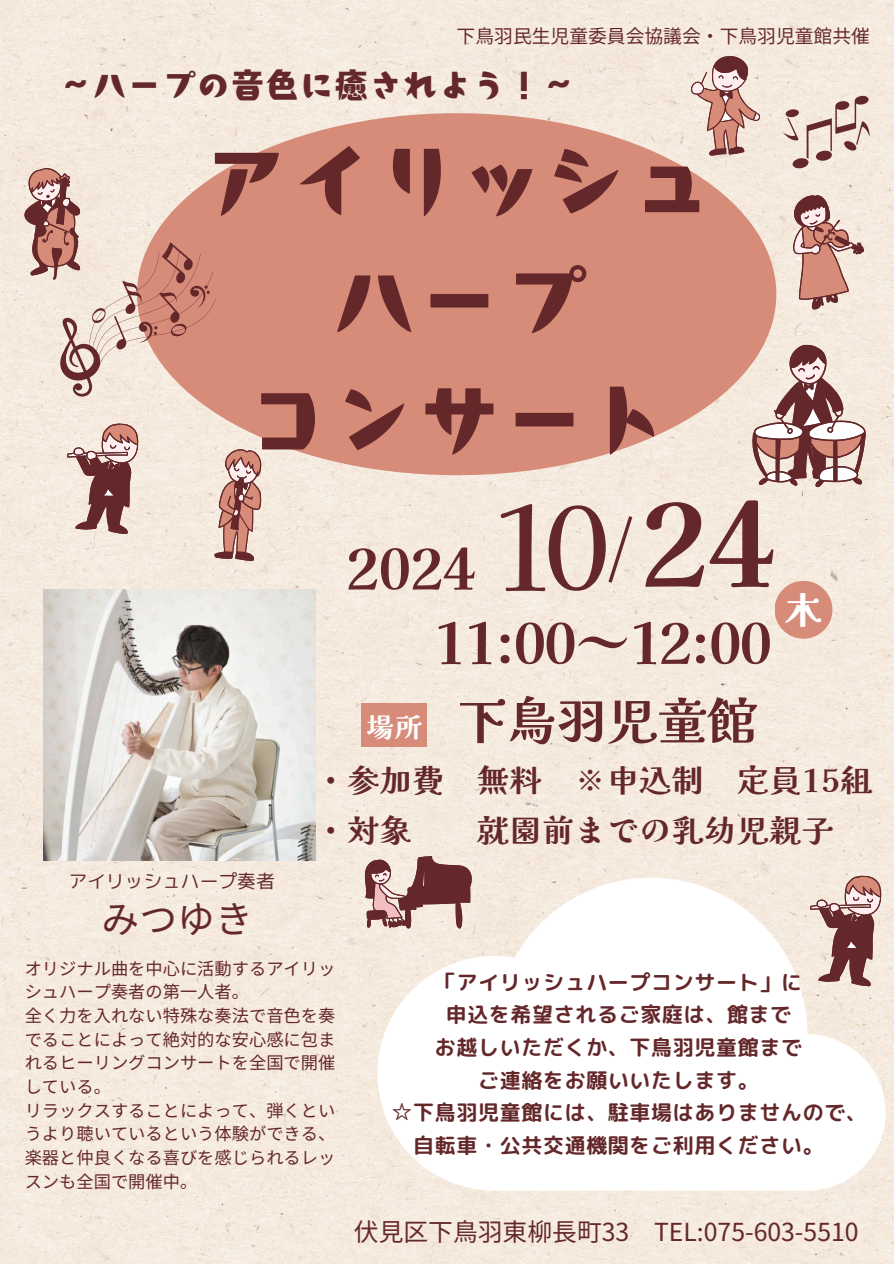
<style>
.page{position:relative;width:894px;height:1264px;background:#fff}
.page>*{position:absolute;margin:0;border:0;box-sizing:border-box;transform-origin:0 0}
.t1{font:700 117px "Kaisei Tokumin";color:#65282a}
.t2{font:117px "Kaisei Tokumin";color:#65282a}
.t3{font:85.05px/118.8px "TT Akakane EB";color:#65282a;text-align:center}
.t4{font:700 57px "Kaisei Tokumin";letter-spacing:-.055em;color:#65282a}
.t5{font:700 50.1px "Kaisei Tokumin";color:#65282a}
.t6{font:37.8px "Noto Sans JP";color:#65282a}
.t7{font:800 37.5px "Kaisei Tokumin";color:#fff}
.t8{font:34.5px "TT Akakane EB";color:#65282a}
.t9{font:700 31.5px "Kaisei Tokumin";letter-spacing:.03em;color:#65282a}
.t10{font:800 26.7px "Kaisei Tokumin";color:#fff}
.t11{font:24.75px "Noto Sans JP";color:#65282a}
.t12{font:21px "rounded mplus 1 p bold";letter-spacing:.03em;color:#65282a}
.t13{font:18.75px "Noto Sans JP";color:#65282a}
.t14{font:18.75px "rounded mplus 1 p regular";color:#65282a}
.t15{font:17.25px/23.7px "Noto Sans JP";color:#65282a;text-align:justify}
</style>
<div class="page">
<img style="left:0;top:0;width:893px;height:1263px">
<svg style="left:377px;top:877px;width:508px;height:313px"></svg>
<svg style="left:605px;top:512px;width:29px;height:74px"></svg>
<div style="left:774px;top:581px;width:58px;height:57px;background:#d68c79;border-radius:50%"></div>
<svg style="left:364px;top:856px;width:108px;height:72px"></svg>
<svg style="left:207px;top:446px;width:66px;height:119px"></svg>
<svg style="left:787px;top:190px;width:82px;height:121px"></svg>
<svg style="left:58px;top:417px;width:83px;height:118px"></svg>
<svg style="left:749px;top:342px;width:120px;height:147px"></svg>
<svg style="left:690px;top:56px;width:70px;height:99px"></svg>
<svg style="left:782px;top:96px;width:87px;height:72px"></svg>
<img style="left:44px;top:589px;width:271px;height:271px">
<div style="left:137px;top:113px;width:639px;height:362px;background:#d68c79;border-radius:50%"></div>
<svg style="left:16px;top:164px;width:199px;height:234px"></svg>
<div style="left:361px;top:703px;width:66px;height:44px;background:#d68c79"></div>
<svg style="left:801px;top:869px;width:82px;height:118px"></svg>
<p class="t13" style="left:456px;top:22px;width:415px">下鳥羽民生児童委員会協議会・下鳥羽児童館共催</p>
<p class="t8" style="left:58px;top:68px;width:505px">～ハープの音色に癒されよう！～</p>
<p class="t3" style="left:204px;top:122px;width:512px">アイリッシュハープ<br>コンサート</p>
<p class="t1" style="left:640px;top:451px;width:137px">24</p>
<p class="t2" style="left:488px;top:455px;width:125px">10</p>
<h2 class="t4" style="left:346px;top:523px;width:131px">2024</h2>
<p class="t4" style="left:432px;top:598px;width:341px">11:00～12:00</p>
<p class="t7" style="left:784px;top:580px;width:39px">木</p>
<h2 class="t10" style="left:367px;top:706px;width:56px">場所</h2>
<p class="t5" style="left:456px;top:681px;width:302px">下鳥羽児童館</p>
<p class="t9" style="left:315px;top:755px;width:558px">・参加費 無料 ※申込制 定員15組</p>
<p class="t9" style="left:315px;top:805px;width:98px">・対象</p>
<p class="t9" style="left:477px;top:805px;width:357px">就園前までの乳幼児親子</p>
<p class="t14" style="left:68px;top:867px;width:208px">アイリッシュハープ奏者</p>
<h6 class="t6" style="left:102px;top:889px;width:153px">みつゆき</h6>
<p class="t15" style="left:25px;top:955px;width:312px">オリジナル曲を中心に活動するアイリッシュハープ奏者の第一人者。</p>
<p class="t15" style="left:25px;top:1002px;width:312px">全く力を入れない特殊な奏法で音色を奏でることによって絶対的な安心感に包まれるヒーリングコンサートを全国で開催している。</p>
<p class="t15" style="left:25px;top:1097px;width:312px">リラックスすることによって、弾くというより聴いているという体験ができる、楽器と仲良くなる喜びを感じられるレッスンも全国で開催中。</p>
<p class="t12" style="left:435px;top:967px;width:368px">「アイリッシュハープコンサート」に</p>
<h4 class="t12" style="left:445px;top:999px;width:347px">申込を希望されるご家庭は、館まで</h4>
<p class="t12" style="left:435px;top:1032px;width:368px">お越しいただくか、下鳥羽児童館まで</p>
<h1 class="t12" style="left:478px;top:1065px;width:282px">ご連絡をお願いいたします。</h1>
<p class="t12" style="left:391px;top:1097px;width:476px">☆下鳥羽児童館には、駐車場はありませんので、</p>
<p class="t12" style="left:413px;top:1130px;width:412px">自転車・公共交通機関をご利用ください。</p>
<h3 class="t11" style="left:354px;top:1211px;width:506px">伏見区下鳥羽東柳長町33 TEL:075-603-5510</h3>
</div>
